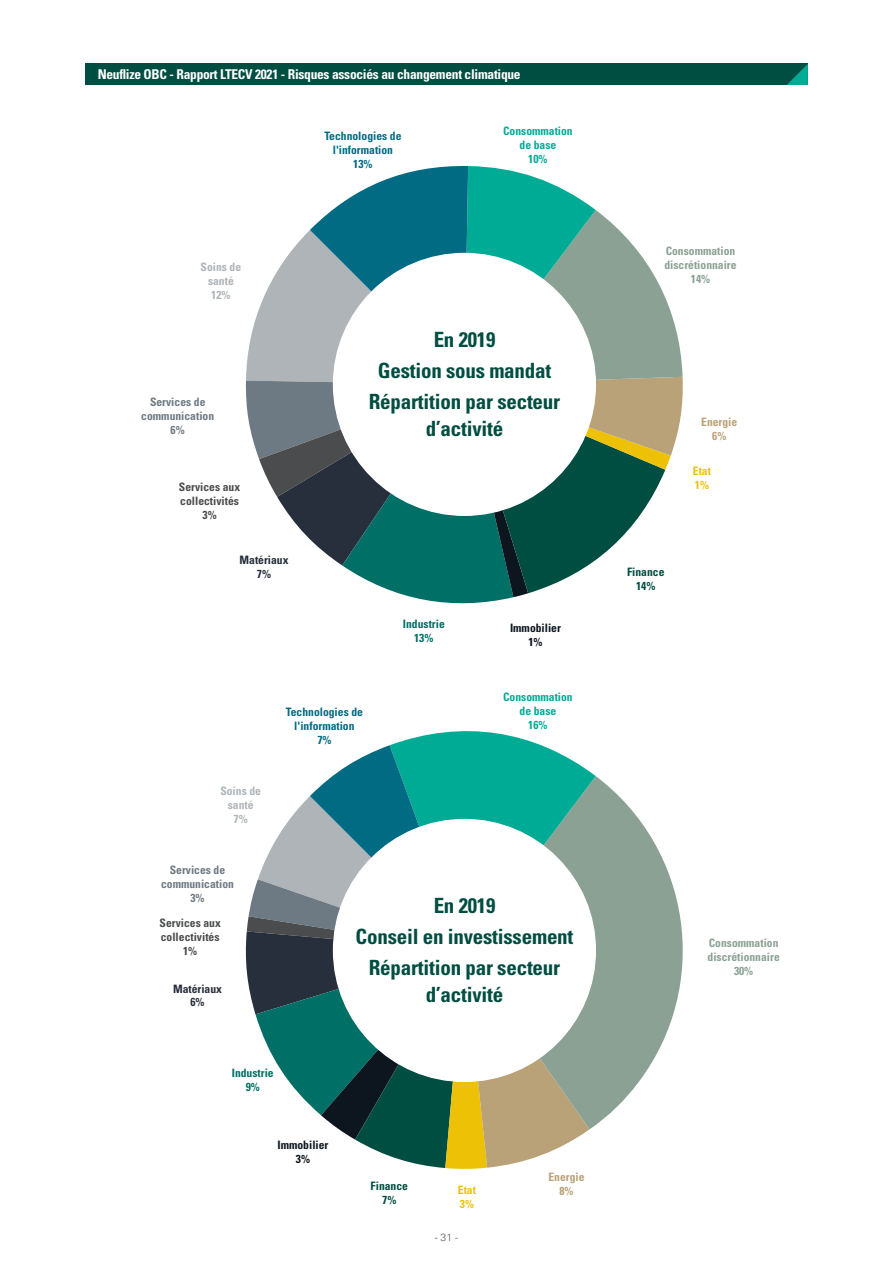
<style>
.page{position:relative;width:893px;height:1263px;background:#fff}
.page>*{position:absolute;margin:0;border:0;box-sizing:border-box;transform-origin:0 0}
.t1{font:700 condensed 21px/31.2px "Univers LT Std";letter-spacing:-.01em;color:#004d41;text-align:center}
.t2{font:700 condensed 13.5px "Univers LT Std";letter-spacing:-.02em;color:#fff}
.t3{font:700 condensed 11.55px/14px "Univers LT Std";color:#8ba193;text-align:center}
.t4{font:700 condensed 11.55px/14px "Univers LT Std";color:#006b83;text-align:center}
.t5{font:700 condensed 11.55px/14px "Univers LT Std";color:#4b4c4d;text-align:center}
.t6{font:700 condensed 11.55px/14px "Univers LT Std";color:#6e7a83;text-align:center}
.t7{font:700 condensed 11.55px/14px "Univers LT Std";color:#00ab95;text-align:center}
.t8{font:700 condensed 11.55px/14px "Univers LT Std";color:#afb4b9;text-align:center}
.t9{font:700 condensed 11.55px/14px "Univers LT Std";color:#0d161e;text-align:center}
.t10{font:700 condensed 11.55px/14px "Univers LT Std";color:#006f65;text-align:center}
.t11{font:700 condensed 11.55px/14px "Univers LT Std";color:#262f3b;text-align:center}
.t12{font:700 condensed 11.55px/14px "Univers LT Std";color:#004d41;text-align:center}
.t13{font:700 condensed 11.55px/14px "Univers LT Std";color:#b9a278;text-align:center}
.t14{font:700 condensed 11.55px/14px "Univers LT Std";color:#edc206}
.t15{font:300 10.5px "Univers LT Std";color:#57585a}
</style>
<div class="page">
<div style="left:85px;top:64px;width:723px;height:21px;background:#004d41"></div>
<svg style="left:787px;top:64px;width:21px;height:21px"></svg>
<svg style="left:245px;top:166px;width:438px;height:438px"></svg>
<div style="left:333px;top:253px;width:262px;height:262px;background:#fff;border-radius:50%"></div>
<svg style="left:590px;top:776px;width:93px;height:353px;fill:#8ba193"></svg>
<svg style="left:390px;top:731px;width:206px;height:208px"></svg>
<svg style="left:245px;top:745px;width:345px;height:424px"></svg>
<div style="left:333px;top:819px;width:262px;height:262px;background:#fff;border-radius:50%"></div>
<p class="t2" style="left:98px;top:66px;width:424px">Neuflize OBC - Rapport LTECV 2021 - Risques associés au changement climatique</p>
<p class="t4" style="left:324px;top:129px;width:79px">Technologies de l'information<br>13%</p>
<p class="t7" style="left:503px;top:124px;width:71px">Consommation de base<br>10%</p>
<p class="t8" style="left:201px;top:260px;width:42px">Soins de santé<br>12%</p>
<p class="t6" style="left:141px;top:395px;width:74px">Services de communication<br>6%</p>
<p class="t5" style="left:179px;top:480px;width:63px">Services aux collectivités<br>3%</p>
<p class="t11" style="left:240px;top:553px;width:51px">Matériaux<br>7%</p>
<p class="t1" style="left:369px;top:324px;width:193px">En 2019<br>Gestion sous mandat<br>Répartition par secteur</p>
<p class="t1" style="left:426px;top:413px;width:79px">d’activité</p>
<p class="t10" style="left:403px;top:617px;width:43px">Industrie<br>13%</p>
<p class="t9" style="left:510px;top:620px;width:52px">Immobilier<br>1%</p>
<p class="t8" style="left:220px;top:784px;width:42px">Soins de santé<br>7%</p>
<p class="t6" style="left:161px;top:863px;width:74px">Services de communication<br>3%</p>
<p class="t5" style="left:160px;top:915px;width:63px">Services aux collectivités<br>1%</p>
<p class="t11" style="left:173px;top:981px;width:51px">Matériaux<br>6%</p>
<p class="t4" style="left:286px;top:705px;width:79px">Technologies de l'information<br>7%</p>
<p class="t7" style="left:503px;top:690px;width:71px">Consommation de base<br>16%</p>
<p class="t1" style="left:356px;top:890px;width:219px">En 2019<br>Conseil en investissement<br>Répartition par secteur</p>
<p class="t1" style="left:426px;top:979px;width:79px">d’activité</p>
<p class="t10" style="left:232px;top:1066px;width:43px">Industrie<br>9%</p>
<p class="t9" style="left:277px;top:1138px;width:52px">Immobilier<br>3%</p>
<p class="t12" style="left:371px;top:1179px;width:39px">Finance<br>7%</p>
<p class="t13" style="left:548px;top:1170px;width:38px">Energie</p>
<p class="t14" style="left:458px;top:1183px;width:20px">Etat</p>
<p class="t13" style="left:559px;top:1184px;width:16px">8%</p>
<p class="t14" style="left:460px;top:1197px;width:16px">3%</p>
<p class="t15" style="left:435px;top:1231px;width:25px">- 31 -</p>
<p class="t3" style="left:664px;top:244px;width:74px">Consommation discrétionnaire<br>14%</p>
<p class="t13" style="left:701px;top:415px;width:38px">Energie<br>6%</p>
<p class="t14" style="left:693px;top:464px;width:20px">Etat<br>1%</p>
<p class="t12" style="left:627px;top:565px;width:39px">Finance<br>14%</p>
<p class="t3" style="left:708px;top:935px;width:74px">Consommation discrétionnaire<br>30%</p>
</div>
